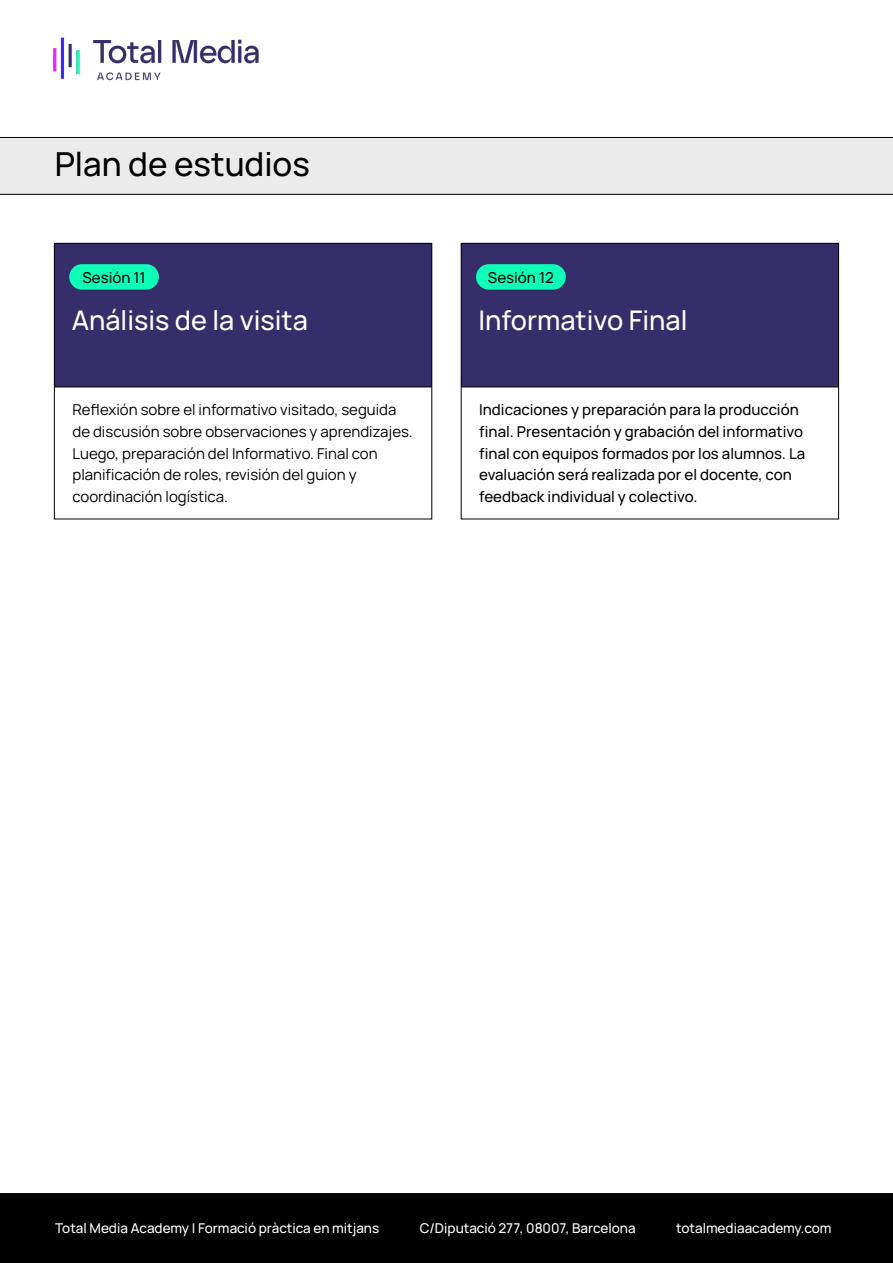
<style>
.page{position:relative;width:893px;height:1263px;background:#fff}
.page>*{position:absolute;margin:0;border:0;box-sizing:border-box;transform-origin:0 0}
.t1{font:500 33px "Manrope";color:#000}
.t2{font:500 27px "Manrope";color:#fff}
.t3{font:500 15px/21.8px "Manrope";color:#000}
.t4{font:15px/21.8px "Manrope";color:#000}
.t5{font:500 13.5px "Manrope";color:#fff}
</style>
<div class="page">
<div style="left:1px;top:1194px;width:891px;height:68px;background:#000"></div>
<div style="left:0;top:1193px;width:893px;height:70px;border:2px solid #000"></div>
<hr style="left:0;top:1193px;width:893px;height:1px;background:#000">
<img style="left:53px;top:37px;width:206px;height:44px">
<div style="left:0;top:137px;width:893px;height:58px;background:#ebebeb"></div>
<div style="left:54px;top:244px;width:377px;height:143px;background:#362e6a"></div>
<div style="left:461px;top:244px;width:377px;height:143px;background:#362e6a"></div>
<div style="left:69px;top:264px;width:90px;height:26px;background:#0effb8;border-radius:13px"></div>
<div style="left:476px;top:264px;width:90px;height:26px;background:#0effb8;border-radius:13px"></div>
<hr style="left:54px;top:387px;width:378px;height:1px;background:#000">
<hr style="left:461px;top:387px;width:378px;height:1px;background:#000">
<div style="left:54px;top:243px;width:378px;height:276px;border:1px solid #000"></div>
<div style="left:461px;top:243px;width:378px;height:276px;border:1px solid #000"></div>
<h1 class="t1" style="left:55px;top:138px;width:257px">Plan de estudios</h1>
<p class="t3" style="left:82px;top:265px;width:65px">Sesión 11</p>
<p class="t3" style="left:488px;top:265px;width:67px">Sesión 12</p>
<h2 class="t2" style="left:72px;top:299px;width:238px">Análisis de la visita</h2>
<h2 class="t2" style="left:478px;top:299px;width:210px">Informativo Final</h2>
<p class="t4" style="left:72px;top:398px;width:342px">Reflexión sobre el informativo visitado, seguida de discusión sobre observaciones y aprendizajes.<br>Luego, preparación del Informativo. Final con planificación de roles, revisión del guion y coordinación logística.</p>
<p class="t3" style="left:479px;top:398px;width:327px">Indicaciones y preparación para la producción final. Presentación y grabación del informativo final con equipos formados por los alumnos. La evaluación será realizada por el docente, con feedback individual y colectivo.</p>
<p class="t5" style="left:55px;top:1218px;width:325px">Total Media Academy | Formació pràctica en mitjans</p>
<p class="t5" style="left:420px;top:1218px;width:217px">C/Diputació 277, 08007, Barcelona</p>
<p class="t5" style="left:676px;top:1218px;width:157px">totalmediaacademy.com</p>
</div>
